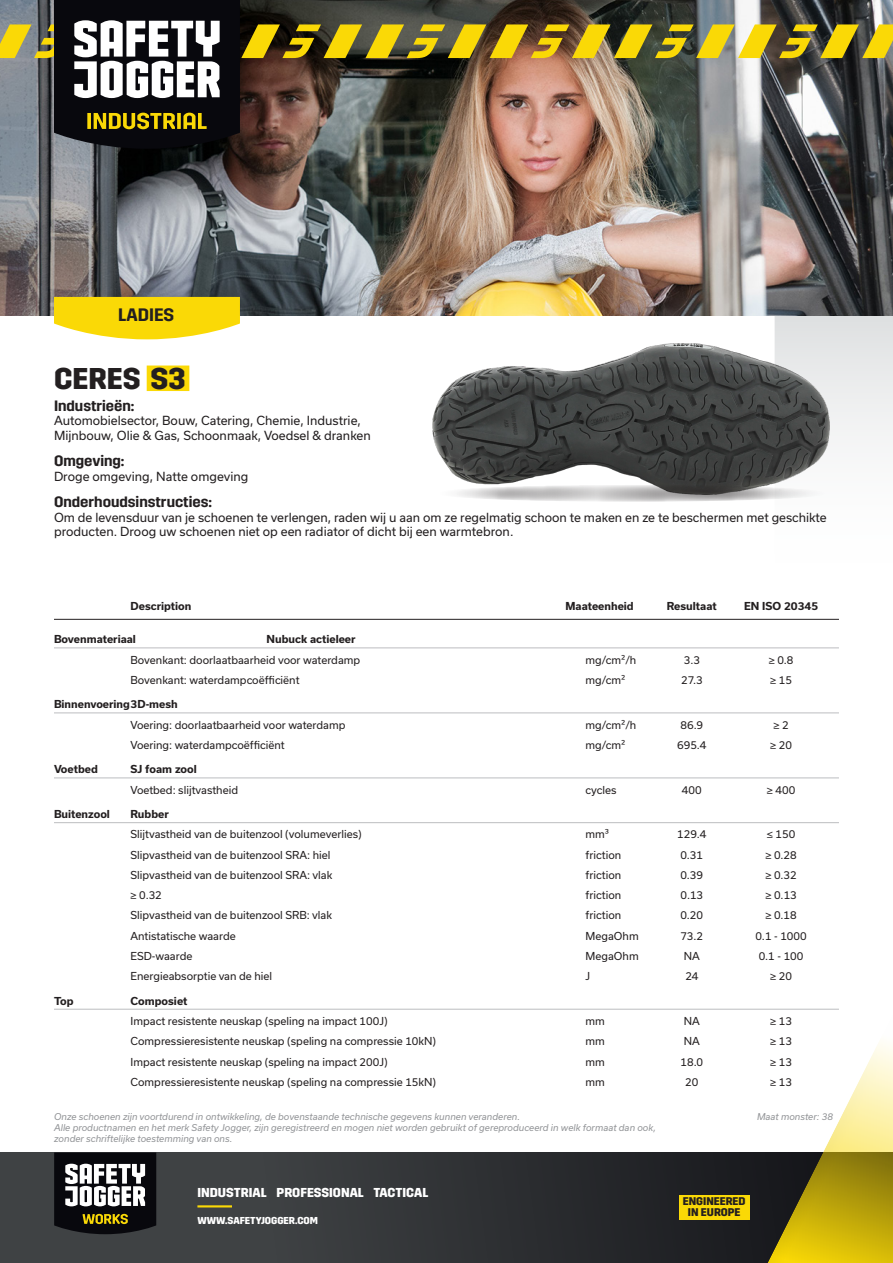
<style>
.page{position:relative;width:893px;height:1263px;background:#fff}
.page>*{position:absolute;margin:0;border:0;box-sizing:border-box;transform-origin:0 0}
.article_name_IND{font:700 30px "Trim";color:#231f20}
.category_tag_IND{font:600 18px "Trim";color:#231f20}
.t1{font:600 15px "Trim";color:#231f20}
.t2{font:700 12.9px "Trim";color:#fff}
.text{font:12px/14.4px "Usual";color:#231f20}
.t3{font:700 11.1px/10.9px "Trim";color:#231f20;text-align:center}
.table_text{font:10.5px "Usual";color:#231f20}
.table_text_highlight{font:700 10.5px "Usual";color:#231f20}
.table_title{font:700 10.5px "Usual";color:#231f20}
.t4{font:700 10.05px "Trim";color:#fff}
.text-2{font:italic 9px/10.8px "Usual";color:#939598}
</style>
<div class="page">
<svg style="left:0;top:1152px;width:749px;height:111px;background:#323437"></svg>
<div style="left:679px;top:1195px;width:70px;height:24px;background:#fad906"></div>
<hr style="left:197px;top:1205px;width:35px;height:2px;background:#fad906">
<svg style="left:775px;top:315px;width:118px;height:463px"></svg>
<svg style="left:54px;top:1152px;width:102px;height:82px"></svg>
<div style="left:749px;top:976px;width:144px;height:287px;background:#231f20;opacity:.05"></div>
<img style="left:0;top:149px;width:893px;height:166px">
<img style="left:0;top:0;width:893px;height:149px">
<div style="left:147px;top:365px;width:42px;height:26px;background:#fad906"></div>
<img style="left:433px;top:344px;width:396px;height:148px">
<svg style="left:432px;top:485px;width:400px;height:17px;background:#bebdbd"></svg>
<svg style="left:54px;top:297px;width:186px;height:42px;background:#fadd22"></svg>
<hr style="left:54px;top:619px;width:785px;height:1px;background:#231f20">
<hr style="left:54px;top:648px;width:785px;height:1px;background:#bcbdc0">
<hr style="left:54px;top:713px;width:785px;height:1px;background:#bcbdc0">
<hr style="left:54px;top:778px;width:785px;height:1px;background:#bcbdc0">
<hr style="left:54px;top:822px;width:785px;height:1px;background:#bcbdc0">
<hr style="left:54px;top:1009px;width:785px;height:1px;background:#bcbdc0">
<p class="category_tag_IND" style="left:118px;top:305px;width:58px">LADIES</p>
<p class="article_name_IND" style="left:54px;top:361px;width:133px">CERES S3</p>
<p class="t1" style="left:54px;top:397px;width:82px">Industrieën:</p>
<p class="text" style="left:54px;top:414px;width:318px">Automobielsector, Bouw, Catering, Chemie, Industrie,<br>Mijnbouw, Olie &amp; Gas, Schoonmaak, Voedsel &amp; dranken</p>
<p class="t1" style="left:54px;top:453px;width:72px">Omgeving:</p>
<p class="text" style="left:54px;top:469px;width:196px">Droge omgeving, Natte omgeving</p>
<p class="t1" style="left:54px;top:493px;width:159px">Onderhoudsinstructies:</p>
<p class="text" style="left:54px;top:510px;width:774px">Om de levensduur van je schoenen te verlengen, raden wij u aan om ze regelmatig schoon te maken en ze te beschermen met geschikte producten. Droog uw schoenen niet op een radiator of dicht bij een warmtebron.</p>
<p class="table_title" style="left:131px;top:600px;width:62px">Description</p>
<p class="table_title" style="left:565px;top:600px;width:70px">Maateenheid</p>
<p class="table_title" style="left:667px;top:600px;width:51px">Resultaat</p>
<p class="table_title" style="left:744px;top:600px;width:76px">EN ISO 20345</p>
<p class="table_text_highlight" style="left:54px;top:633px;width:83px">Bovenmateriaal</p>
<p class="table_text_highlight" style="left:267px;top:633px;width:90px">Nubuck actieleer</p>
<p class="table_text" style="left:131px;top:654px;width:231px">Bovenkant: doorlaatbaarheid voor waterdamp</p>
<p class="table_text" style="left:585px;top:654px;width:52px">mg/cm²/h</p>
<p class="table_text" style="left:684px;top:654px;width:18px">3.3</p>
<p class="table_text" style="left:769px;top:654px;width:26px">≥ 0.8</p>
<p class="table_text" style="left:131px;top:674px;width:171px">Bovenkant: waterdampcoëfficiënt</p>
<p class="table_text" style="left:585px;top:674px;width:41px">mg/cm²</p>
<p class="table_text" style="left:681px;top:674px;width:23px">27.3</p>
<p class="table_text" style="left:770px;top:674px;width:23px">≥ 15</p>
<p class="table_text_highlight" style="left:54px;top:698px;width:125px">Binnenvoering3D-mesh</p>
<p class="table_text" style="left:131px;top:719px;width:216px">Voering: doorlaatbaarheid voor waterdamp</p>
<p class="table_text" style="left:585px;top:719px;width:52px">mg/cm²/h</p>
<p class="table_text" style="left:681px;top:719px;width:24px">86.9</p>
<p class="table_text" style="left:773px;top:719px;width:17px">≥ 2</p>
<p class="table_text" style="left:131px;top:739px;width:156px">Voering: waterdampcoëfficiënt</p>
<p class="table_text" style="left:585px;top:739px;width:41px">mg/cm²</p>
<p class="table_text" style="left:677px;top:739px;width:31px">695.4</p>
<p class="table_text" style="left:770px;top:739px;width:23px">≥ 20</p>
<p class="table_text_highlight" style="left:54px;top:763px;width:45px">Voetbed</p>
<p class="table_text_highlight" style="left:131px;top:763px;width:68px">SJ foam zool</p>
<p class="table_text" style="left:131px;top:784px;width:109px">Voetbed: slijtvastheid</p>
<p class="table_text" style="left:585px;top:784px;width:33px">cycles</p>
<p class="table_text" style="left:682px;top:784px;width:21px">400</p>
<p class="table_text" style="left:767px;top:784px;width:30px">≥ 400</p>
<p class="table_text_highlight" style="left:54px;top:808px;width:57px">Buitenzool</p>
<p class="table_text_highlight" style="left:131px;top:808px;width:40px">Rubber</p>
<p class="table_text" style="left:131px;top:828px;width:233px">Slijtvastheid van de buitenzool (volumeverlies)</p>
<p class="table_text" style="left:585px;top:828px;width:25px">mm³</p>
<p class="table_text" style="left:677px;top:828px;width:31px">129.4</p>
<p class="table_text" style="left:767px;top:828px;width:30px">≤ 150</p>
<p class="table_text" style="left:131px;top:849px;width:201px">Slipvastheid van de buitenzool SRA: hiel</p>
<p class="table_text" style="left:585px;top:849px;width:37px">friction</p>
<p class="table_text" style="left:680px;top:849px;width:24px">0.31</p>
<p class="table_text" style="left:765px;top:849px;width:33px">≥ 0.28</p>
<p class="table_text" style="left:131px;top:869px;width:203px">Slipvastheid van de buitenzool SRA: vlak</p>
<p class="table_text" style="left:585px;top:869px;width:37px">friction</p>
<p class="table_text" style="left:680px;top:869px;width:24px">0.39</p>
<p class="table_text" style="left:765px;top:869px;width:33px">≥ 0.32</p>
<p class="table_text" style="left:131px;top:889px;width:33px">≥ 0.32</p>
<p class="table_text" style="left:585px;top:889px;width:37px">friction</p>
<p class="table_text" style="left:681px;top:889px;width:24px">0.13</p>
<p class="table_text" style="left:765px;top:889px;width:33px">≥ 0.13</p>
<p class="table_text" style="left:131px;top:909px;width:203px">Slipvastheid van de buitenzool SRB: vlak</p>
<p class="table_text" style="left:585px;top:909px;width:37px">friction</p>
<p class="table_text" style="left:680px;top:909px;width:24px">0.20</p>
<p class="table_text" style="left:765px;top:909px;width:33px">≥ 0.18</p>
<p class="table_text" style="left:131px;top:930px;width:107px">Antistatische waarde</p>
<p class="table_text" style="left:585px;top:930px;width:55px">MegaOhm</p>
<p class="table_text" style="left:680px;top:930px;width:24px">73.2</p>
<p class="table_text" style="left:756px;top:930px;width:53px">0.1 - 1000</p>
<p class="table_text" style="left:131px;top:950px;width:63px">ESD-waarde</p>
<p class="table_text" style="left:585px;top:950px;width:55px">MegaOhm</p>
<p class="table_text" style="left:684px;top:950px;width:18px">NA</p>
<p class="table_text" style="left:759px;top:950px;width:46px">0.1 - 100</p>
<p class="table_text" style="left:131px;top:970px;width:143px">Energieabsorptie van de hiel</p>
<p class="table_text" style="left:585px;top:970px;width:6px">J</p>
<p class="table_text" style="left:685px;top:970px;width:15px">24</p>
<p class="table_text" style="left:770px;top:970px;width:23px">≥ 20</p>
<p class="table_text_highlight" style="left:54px;top:995px;width:21px">Top</p>
<p class="table_text_highlight" style="left:131px;top:995px;width:58px">Composiet</p>
<p class="table_text" style="left:131px;top:1015px;width:259px">Impact resistente neuskap (speling na impact 100J)</p>
<p class="table_text" style="left:585px;top:1015px;width:21px">mm</p>
<p class="table_text" style="left:684px;top:1015px;width:18px">NA</p>
<p class="table_text" style="left:770px;top:1015px;width:23px">≥ 13</p>
<p class="table_text" style="left:131px;top:1035px;width:307px">Compressieresistente neuskap (speling na compressie 10kN)</p>
<p class="table_text" style="left:585px;top:1035px;width:21px">mm</p>
<p class="table_text" style="left:684px;top:1035px;width:18px">NA</p>
<p class="table_text" style="left:770px;top:1035px;width:23px">≥ 13</p>
<p class="table_text" style="left:131px;top:1055px;width:259px">Impact resistente neuskap (speling na impact 200J)</p>
<p class="table_text" style="left:585px;top:1055px;width:21px">mm</p>
<p class="table_text" style="left:680px;top:1055px;width:24px">18.0</p>
<p class="table_text" style="left:770px;top:1055px;width:23px">≥ 13</p>
<p class="table_text" style="left:131px;top:1076px;width:307px">Compressieresistente neuskap (speling na compressie 15kN)</p>
<p class="table_text" style="left:585px;top:1076px;width:21px">mm</p>
<p class="table_text" style="left:685px;top:1076px;width:15px">20</p>
<p class="table_text" style="left:770px;top:1076px;width:23px">≥ 13</p>
<p class="text-2" style="left:54px;top:1111px;width:603px">Onze schoenen zijn voortdurend in ontwikkeling, de bovenstaande technische gegevens kunnen veranderen.<br>Alle productnamen en het merk Safety Jogger, zijn geregistreerd en mogen niet worden gebruikt of gereproduceerd in welk formaat dan ook, zonder schriftelijke toestemming van ons.</p>
<p class="t2" style="left:197px;top:1185px;width:232px">INDUSTRIAL PROFESSIONAL TACTICAL</p>
<p class="t4" style="left:197px;top:1214px;width:122px">WWW.SAFETYJOGGER.COM</p>
<p class="text-2" style="left:757px;top:1111px;width:77px">Maat monster: 38</p>
<p class="t3" style="left:683px;top:1196px;width:64px">ENGINEERED<br>IN EUROPE</p>
</div>
